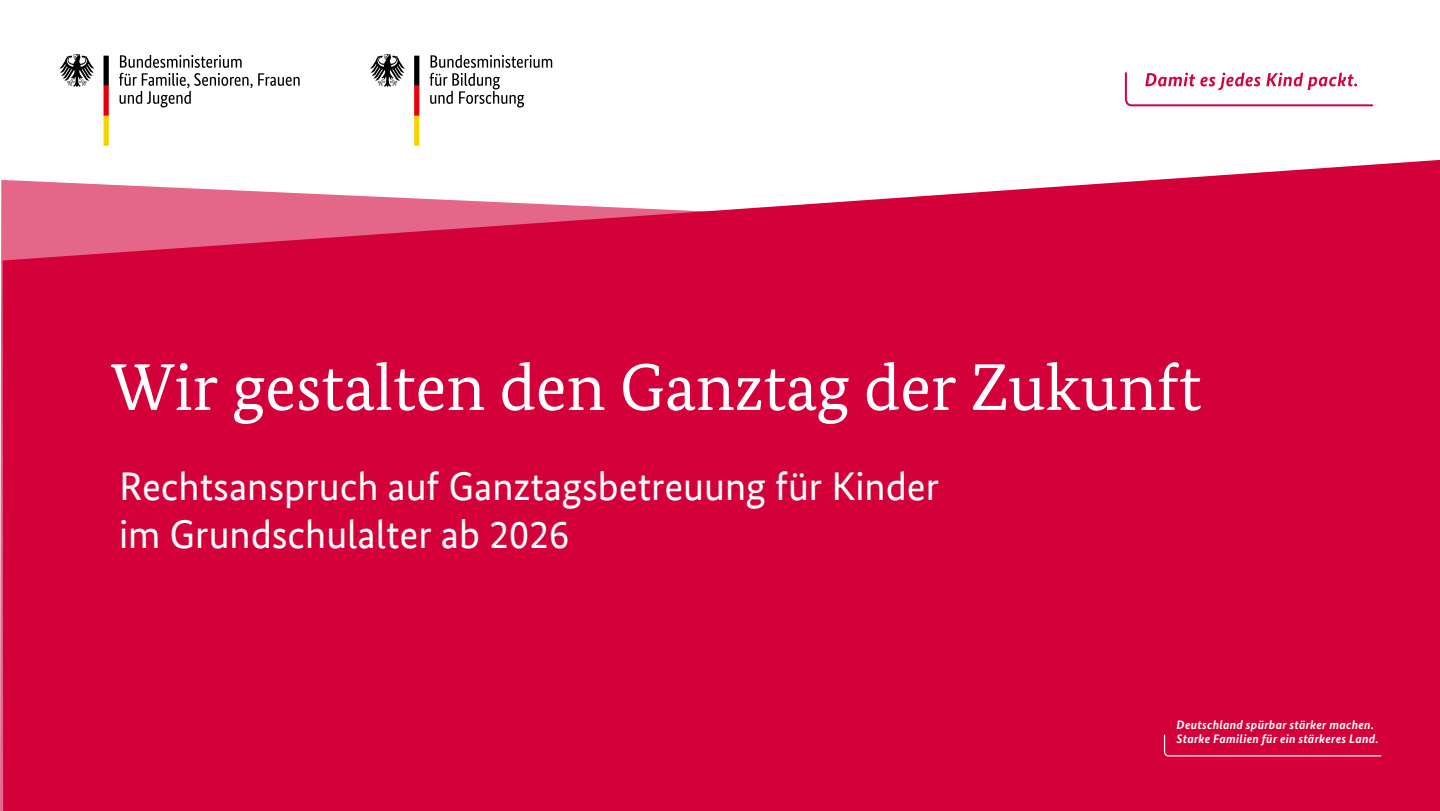
<style>
.page{position:relative;width:1440px;height:811px;background:#fff}
.page>*{position:absolute;margin:0;border:0;box-sizing:border-box;transform-origin:0 0}
.t1{font:66px "Bundes Serif Office";color:#fff}
.t2{font:40px/48px "Bundes Sans Office";color:#fff}
.t3{font:italic 700 12.2px/14.4px "Bundes Sans";letter-spacing:.02em;color:#fff}
</style>
<div class="page">
<div style="left:3px;top:159px;width:1437px;height:651px;background:#d3003a"></div>
<svg style="left:1124px;top:72px;width:250px;height:35px"></svg>
<div style="left:1163px;top:733px;width:219px;height:23px;background:#d3003a"></div>
<div style="left:31px;top:24px;width:281px;height:155px;background:#fff"></div>
<svg style="left:119px;top:55px;width:181px;height:52px"></svg>
<svg style="left:59px;top:54px;width:35px;height:33px"></svg>
<svg style="left:104px;top:56px;width:5px;height:90px"></svg>
<div style="left:340px;top:24px;width:247px;height:155px;background:#fff"></div>
<svg style="left:430px;top:55px;width:122px;height:52px"></svg>
<svg style="left:370px;top:54px;width:35px;height:33px"></svg>
<svg style="left:414px;top:56px;width:5px;height:90px"></svg>
<h1 class="t1" style="left:111px;top:349px;width:1092px">Wir gestalten den Ganztag der Zukunft</h1>
<h2 class="t2" style="left:119px;top:462px;width:822px">Rechtsanspruch auf Ganztagsbetreuung für Kinder im Grundschulalter ab 2026</h2>
<p class="t3" style="left:1177px;top:717px;width:203px">Deutschland spürbar stärker machen.<br>Starke Familien für ein stärkeres Land.</p>
</div>
